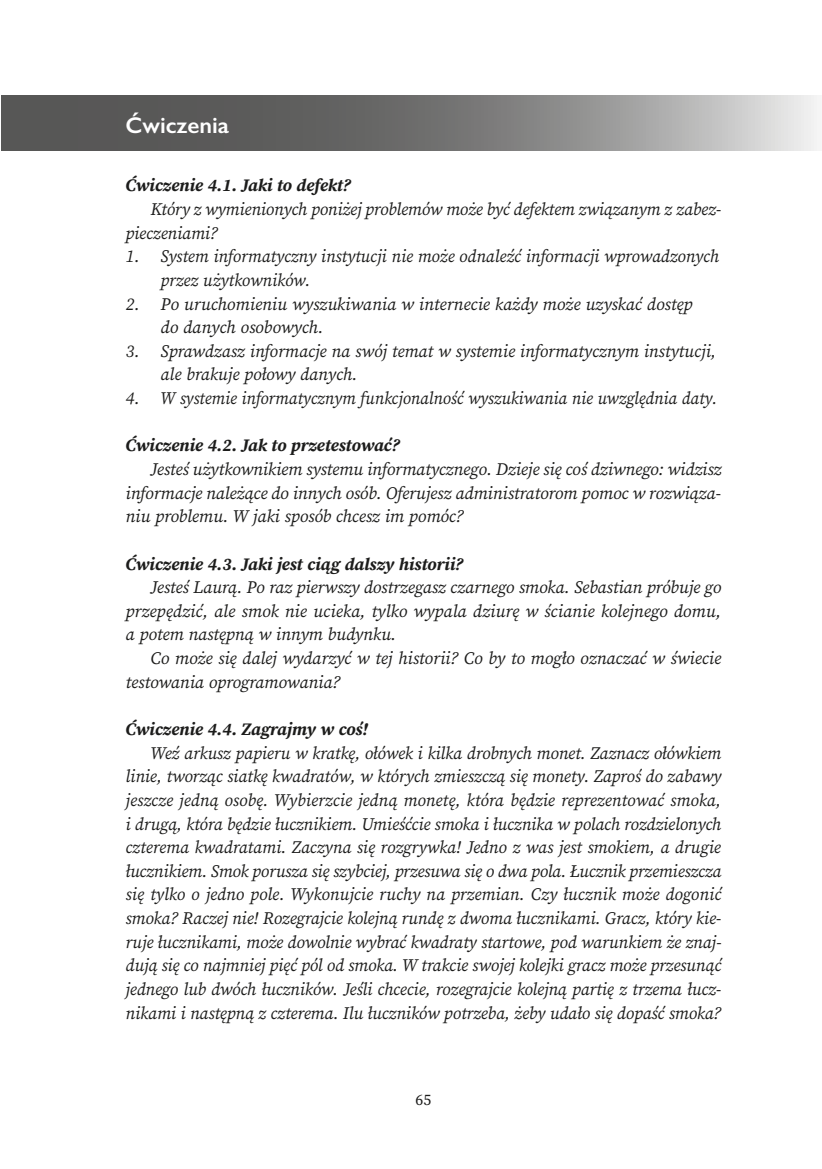
<style>
.page{position:relative;width:822px;height:1169px;background:#fff}
.page>*{position:absolute;margin:0;border:0;box-sizing:border-box;transform-origin:0 0}
.t1{font:600 22.75px "Gill Sans";color:#fff}
.t2{font:italic 17.5px/23.6px "Source Serif Pro";letter-spacing:-.005em;color:#1c1c1b}
.t3{font:italic 700 17.5px "Source Serif Pro";letter-spacing:-.005em;color:#1c1c1b}
.t4{font:15.75px "Source Serif Pro";color:#1c1c1b}
</style>
<div class="page">
<svg style="left:2px;top:96px;width:815px;height:54px;background:#7f7f7f"></svg>
<h1 class="t1" style="left:125px;top:112px;width:105px">Ćwiczenia</h1>
<p class="t3" style="left:125px;top:175px;width:227px">Ćwiczenie 4.1. Jaki to defekt?</p>
<p class="t2" style="left:125px;top:198px;width:597px;text-indent:25px">Który z wymienionych poniżej problemów może być defektem związanym z zabez&shy;pieczeniami?</p>
<p class="t2" style="left:160px;top:245px;width:560px;text-indent:-35px">1. System informatyczny instytucji nie może odnaleźć informacji wprowadzonych przez użytkowników.</p>
<p class="t2" style="left:160px;top:292px;width:533px;text-indent:-35px">2. Po uruchomieniu wyszukiwania w internecie każdy może uzyskać dostęp do danych osobowych.</p>
<p class="t2" style="left:160px;top:340px;width:557px;text-indent:-35px">3. Sprawdzasz informacje na swój temat w systemie informatycznym instytucji, ale brakuje połowy danych.</p>
<p class="t2" style="left:125px;top:387px;width:593px">4. W systemie informatycznym funkcjonalność wyszukiwania nie uwzględnia daty.</p>
<p class="t3" style="left:125px;top:435px;width:275px">Ćwiczenie 4.2. Jak to przetestować?</p>
<p class="t2" style="left:125px;top:458px;width:597px;text-align:justify;text-indent:25px">Jesteś użytkownikiem systemu informatycznego. Dzieje się coś dziwnego: widzisz informacje należące do innych osób. Oferujesz administratorom pomoc w rozwiąza&shy;niu problemu. W jaki sposób chcesz im pomóc?</p>
<p class="t3" style="left:125px;top:553px;width:339px">Ćwiczenie 4.3. Jaki jest ciąg dalszy historii?</p>
<p class="t2" style="left:125px;top:576px;width:597px;text-align:justify;text-indent:25px">Jesteś Laurą. Po raz pierwszy dostrzegasz czarnego smoka. Sebastian próbuje go przepędzić, ale smok nie ucieka, tylko wypala dziurę w ścianie kolejnego domu, a potem następną w innym budynku.</p>
<p class="t2" style="left:125px;top:647px;width:597px;text-indent:25px">Co może się dalej wydarzyć w tej historii? Co by to mogło oznaczać w świecie testowania oprogramowania?</p>
<p class="t3" style="left:125px;top:719px;width:244px">Ćwiczenie 4.4. Zagrajmy w coś!</p>
<p class="t2" style="left:125px;top:741px;width:597px;text-align:justify;text-indent:25px">Weź arkusz papieru w kratkę, ołówek i kilka drobnych monet. Zaznacz ołówkiem linie, tworząc siatkę kwadratów, w których zmieszczą się monety. Zaproś do zabawy jeszcze jedną osobę. Wybierzcie jedną monetę, która będzie reprezentować smoka, i drugą, która będzie łucznikiem. Umieśćcie smoka i łucznika w polach rozdzielonych czterema kwadratami. Zaczyna się rozgrywka! Jedno z was jest smokiem, a drugie łucznikiem. Smok porusza się szybciej, przesuwa się o dwa pola. Łucznik przemieszcza się tylko o jedno pole. Wykonujcie ruchy na przemian. Czy łucznik może dogonić smoka? Raczej nie! Rozegrajcie kolejną rundę z dwoma łucznikami. Gracz, który kie&shy;ruje łucznikami, może dowolnie wybrać kwadraty startowe, pod warunkiem że znaj&shy;dują się co najmniej pięć pól od smoka. W trakcie swojej kolejki gracz może przesunąć jednego lub dwóch łuczników. Jeśli chcecie, rozegrajcie kolejną partię z trzema łucz&shy;nikami i następną z czterema. Ilu łuczników potrzeba, żeby udało się dopaść smoka?</p>
<p class="t4" style="left:415px;top:1089px;width:18px">65</p>
</div>
